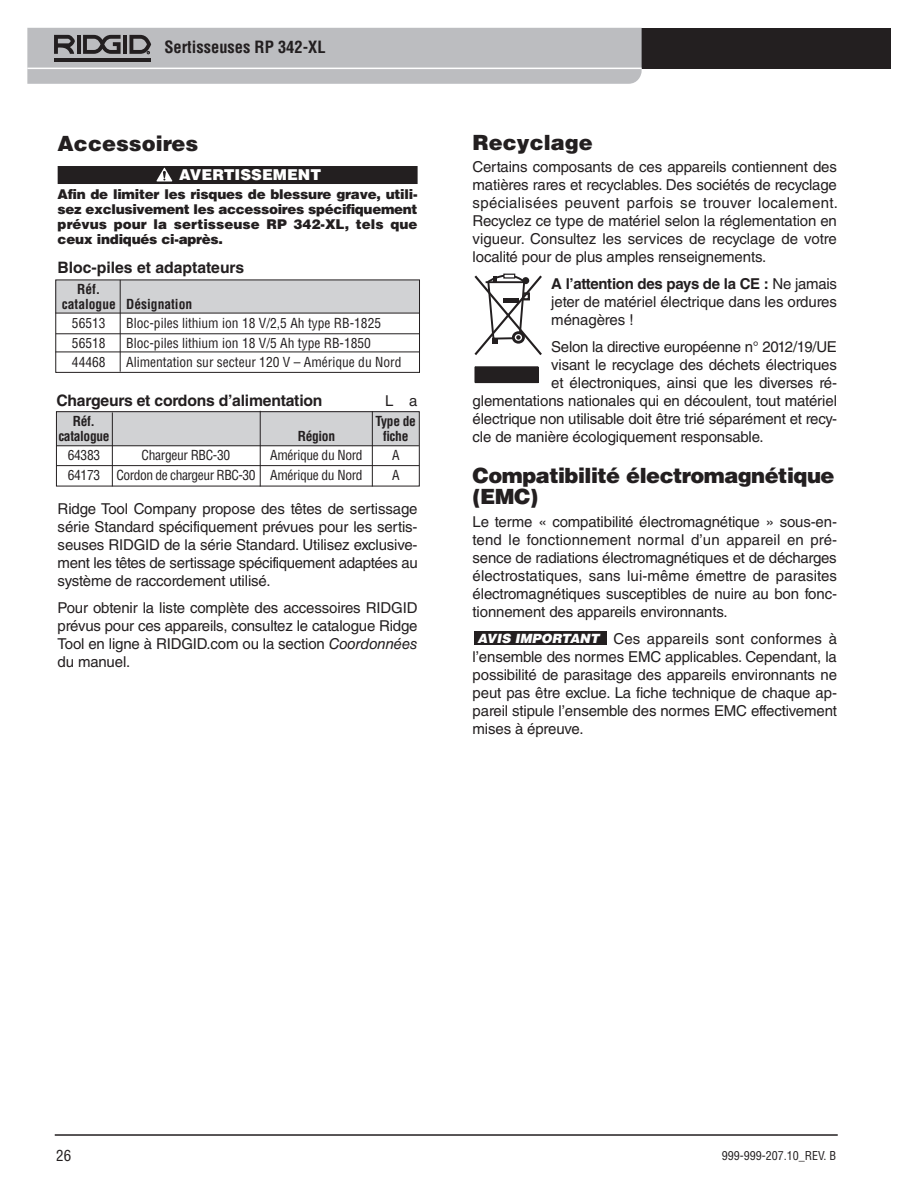
<style>
.page{position:relative;width:918px;height:1188px;background:#fff}
.page>*{position:absolute;margin:0;border:0;box-sizing:border-box;transform-origin:0 0}
.t1{font:900 21px/21px "Helvetica LT Std";letter-spacing:-.025em;color:#231f20}
.t2{font:900 21px "Helvetica LT Std";color:#231f20}
.t3{font:700 condensed 16.5px "Helvetica LT Std";color:#231f20}
.t4{font:700 15.75px "Helvetica LT Std";letter-spacing:-.015em;color:#231f20}
.t5{font:15px/18px "Helvetica LT Std";letter-spacing:-.01em;color:#231f20;text-align:justify}
.t6{font:900 15px "Helvetica LT Std";color:#fff}
.t7{font:condensed 15px "Helvetica LT Std";color:#231f20}
.t8{font:900 13.5px/15px "Helvetica LT Std";color:#231f20;text-align:justify}
.t9{font:condensed 13.5px "Helvetica LT Std";color:#231f20}
.t10{font:condensed 13.5px "Helvetica LT Std";letter-spacing:-.035em;color:#231f20}
.t11{font:700 condensed 13.5px "Helvetica LT Std";letter-spacing:-.025em;color:#231f20}
.t12{font:condensed 13.5px "Helvetica LT Std";letter-spacing:-.025em;color:#231f20}
.t13{font:700 condensed 13.5px/15px "Helvetica LT Std";color:#231f20}
.t14{font:italic 900 12.75px "Helvetica LT Std";color:#fff}
.t15{font:condensed 12px "Helvetica LT Std";color:#231f20}
.s1{font-style:italic}
.s2{font-weight:700}
</style>
<div class="page">
<hr style="left:55px;top:1134px;width:783px;height:2px;background:#231f20">
<div style="left:463px;top:28px;width:428px;height:41px;background:#231f20"></div>
<svg style="left:27px;top:28px;width:615px;height:56px;background:#b7b8bb"></svg>
<div style="left:58px;top:166px;width:360px;height:18px;background:#231f20"></div>
<svg style="left:156px;top:168px;width:16px;height:13px"></svg>
<div style="left:56px;top:280px;width:364px;height:33px;background:#d1d2d4"></div>
<div style="left:55px;top:280px;width:365px;height:93px;border:1px solid #231f20"></div>
<hr style="left:55px;top:313px;width:365px;height:1px;background:#231f20">
<hr style="left:120px;top:280px;width:1px;height:92px;background:#231f20">
<div style="left:56px;top:411px;width:363px;height:35px;background:#d1d2d4"></div>
<div style="left:56px;top:411px;width:364px;height:75px;border:1px solid #231f20"></div>
<hr style="left:56px;top:465px;width:363px;height:1px;background:#231f20">
<hr style="left:56px;top:445px;width:363px;height:1px;background:#231f20">
<hr style="left:112px;top:412px;width:1px;height:74px;background:#231f20">
<hr style="left:372px;top:411px;width:1px;height:75px;background:#231f20">
<hr style="left:260px;top:411px;width:1px;height:75px;background:#231f20">
<hr style="left:55px;top:352px;width:365px;height:1px;background:#231f20">
<hr style="left:56px;top:333px;width:364px;height:1px;background:#231f20">
<div style="left:474px;top:631px;width:133px;height:13px;background:#231f20"></div>
<svg style="left:474px;top:274px;width:68px;height:81px"></svg>
<div style="left:475px;top:367px;width:63px;height:16px;background:#231f20"></div>
<p class="t3" style="left:164px;top:37px;width:163px">Sertisseuses RP 342-XL</p>
<h1 class="t2" style="left:58px;top:130px;width:142px">Accessoires</h1>
<p class="t6" style="left:179px;top:165px;width:143px">AVERTISSEMENT</p>
<p class="t8" style="left:58px;top:186px;width:361px">Afin de limiter les risques de blessure grave, utili&shy;sez exclusivement les accessoires spécifiquement prévus pour la sertisseuse RP 342-XL, tels que ceux indiqués ci-après.</p>
<p class="t4" style="left:57px;top:258px;width:188px">Bloc-piles et adaptateurs</p>
<p class="t13" style="left:62px;top:282px;width:132px;text-indent:15px">Réf.<br>catalogue Désignation</p>
<p class="t9" style="left:72px;top:315px;width:35px">56513</p>
<p class="t9" style="left:126px;top:315px;width:256px">Bloc-piles lithium ion 18 V/2,5 Ah type RB-1825</p>
<p class="t9" style="left:72px;top:334px;width:35px">56518</p>
<p class="t9" style="left:126px;top:334px;width:246px">Bloc-piles lithium ion 18 V/5 Ah type RB-1850</p>
<p class="t9" style="left:72px;top:354px;width:35px">44468</p>
<p class="t9" style="left:126px;top:354px;width:277px">Alimentation sur secteur 120 V – Amérique du Nord</p>
<p class="t4" style="left:56px;top:390px;width:268px">Chargeurs et cordons d’alimentation</p>
<p class="t5" style="left:385px;top:392px;width:34px">L a</p>
<p class="t11" style="left:73px;top:412px;width:24px">Réf.</p>
<p class="t11" style="left:376px;top:412px;width:42px">Type de</p>
<p class="t11" style="left:58px;top:427px;width:53px">catalogue</p>
<p class="t11" style="left:298px;top:427px;width:39px">Région</p>
<p class="t11" style="left:383px;top:427px;width:27px">fiche</p>
<p class="t9" style="left:68px;top:447px;width:34px">64383</p>
<p class="t12" style="left:142px;top:447px;width:90px">Chargeur RBC-30</p>
<p class="t12" style="left:270px;top:447px;width:94px">Amérique du Nord</p>
<p class="t9" style="left:392px;top:447px;width:9px">A</p>
<p class="t10" style="left:68px;top:467px;width:296px">64173 Cordon de chargeur RBC-30 Amérique du Nord</p>
<p class="t9" style="left:392px;top:467px;width:9px">A</p>
<p class="t5" style="left:58px;top:500px;width:362px">Ridge Tool Company propose des têtes de sertissage série Standard spécifiquement prévues pour les sertis&shy;seuses RIDGID de la série Standard. Utilisez exclusive&shy;ment les têtes de sertissage spécifiquement adaptées au système de raccordement utilisé.</p>
<p class="t5" style="left:58px;top:599px;width:362px">Pour obtenir la liste complète des accessoires RIDGID prévus pour ces appareils, consultez le catalogue Ridge Tool en ligne à RIDGID.com ou la section <span class="s1">Coordonnées </span>du manuel.</p>
<h1 class="t2" style="left:473px;top:129px;width:122px">Recyclage</h1>
<p class="t5" style="left:473px;top:158px;width:367px">Certains composants de ces appareils contiennent des matières rares et recyclables. Des sociétés de recyclage spécialisées peuvent parfois se trouver localement.<br>Recyclez ce type de matériel selon la réglementation en vigueur. Consultez les services de recyclage de votre localité pour de plus amples renseignements.</p>
<p class="t5" style="left:551px;top:275px;width:287px"><span class="s2">A l’attention des pays de la CE :</span> Ne jamais jeter de matériel électrique dans les ordures ménagères !</p>
<p class="t5" style="left:551px;top:338px;width:287px">Selon la directive européenne n° 2012/19/UE</p>
<p class="t5" style="left:551px;top:356px;width:287px">visant le recyclage des déchets électriques</p>
<p class="t5" style="left:551px;top:374px;width:287px">et électroniques, ainsi que les diverses ré-</p>
<p class="t5" style="left:473px;top:392px;width:366px">glementations nationales qui en découlent, tout matériel</p>
<p class="t5" style="left:473px;top:410px;width:366px">électrique non utilisable doit être trié séparément et recy-</p>
<p class="t5" style="left:473px;top:428px;width:293px">cle de manière écologiquement responsable.</p>
<h1 class="t1" style="left:473px;top:465px;width:363px">Compatibilité électromagnétique (EMC)</h1>
<p class="t5" style="left:473px;top:512px;width:366px">Le terme « compatibilité électromagnétique » sous-en&shy;tend le fonctionnement normal d’un appareil en pré&shy;sence de radiations électromagnétiques et de décharges électrostatiques, sans lui-même émettre de parasites électromagnétiques susceptibles de nuire au bon fonc&shy;tionnement des appareils environnants.</p>
<p class="t5" style="left:473px;top:629px;width:366px;text-indent:141px">Ces appareils sont conformes à l’ensemble des normes EMC applicables. Cependant, la possibilité de parasitage des appareils environnants ne peut pas être exclue. La fiche technique de chaque ap&shy;pareil stipule l’ensemble des normes EMC effectivement mises à épreuve.</p>
<p class="t14" style="left:478px;top:630px;width:123px">AVIS IMPORTANT</p>
<p class="t7" style="left:56px;top:1146px;width:16px">26</p>
<p class="t15" style="left:722px;top:1148px;width:116px">999-999-207.10_REV. B</p>
</div>
